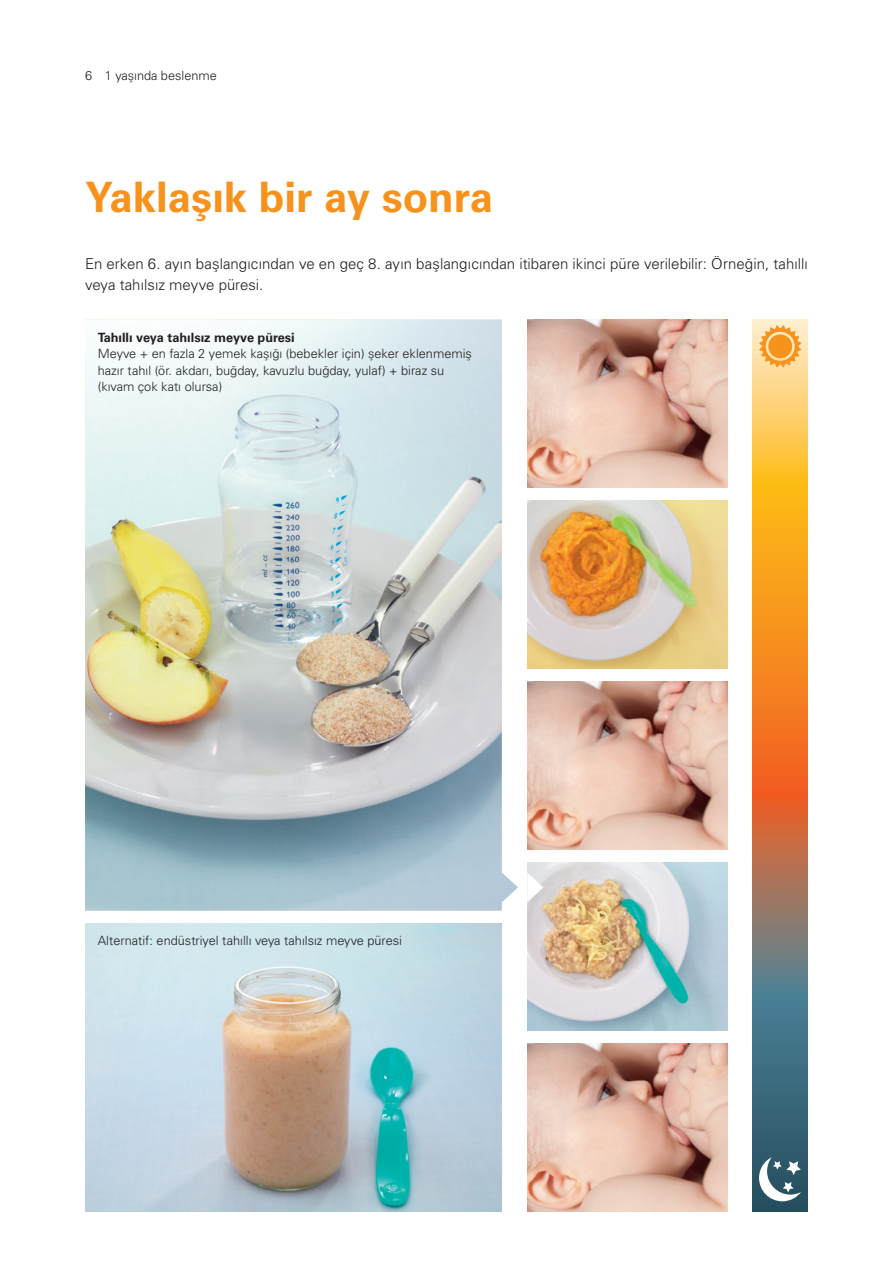
<style>
.page{position:relative;width:893px;height:1263px;background:#fff}
.page>*{position:absolute;margin:0;border:0;box-sizing:border-box;transform-origin:0 0}
.t1{font:700 42px "Univers CE";color:#f7931d}
.t2{font:300 15px/21px "Univers CE";color:#231f20}
.t3{font:300 12.75px/16.5px "Univers CE";color:#231f20}
.t4{font:700 12.75px "Univers CE";color:#231f20}
</style>
<div class="page">
<img style="left:85px;top:320px;width:433px;height:590px">
<img style="left:527px;top:320px;width:200px;height:168px">
<img style="left:527px;top:501px;width:200px;height:168px">
<img style="left:527px;top:863px;width:200px;height:168px">
<img style="left:527px;top:682px;width:200px;height:168px">
<img style="left:527px;top:1044px;width:200px;height:168px">
<img style="left:85px;top:923px;width:417px;height:289px">
<svg style="left:527px;top:873px;width:16px;height:29px"></svg>
<svg style="left:753px;top:320px;width:55px;height:892px;background:#b8894e"></svg>
<svg style="left:759px;top:325px;width:42px;height:42px"></svg>
<div style="left:768px;top:334px;width:24px;height:24px;background:#f7931d;border-radius:50%"></div>
<svg style="left:759px;top:1157px;width:42px;height:44px"></svg>
<p class="t3" style="left:85px;top:67px;width:133px">6 1 yaşında beslenme</p>
<h1 class="t1" style="left:85px;top:173px;width:410px">Yaklaşık bir ay sonra</h1>
<p class="t2" style="left:85px;top:253px;width:724px">En erken 6. ayın başlangıcından ve en geç 8. ayın başlangıcından itibaren ikinci püre verilebilir: Örneğin, tahıllı veya tahılsız meyve püresi.</p>
<p class="t4" style="left:98px;top:330px;width:198px">Tahıllı veya tahılsız meyve püresi</p>
<p class="t3" style="left:98px;top:346px;width:376px">Meyve + en fazla 2 yemek kaşığı (bebekler için) şeker eklenmemiş hazır tahıl (ör. akdarı, buğday, kavuzlu buğday, yulaf) + biraz su (kıvam çok katı olursa)</p>
<p class="t3" style="left:98px;top:932px;width:306px">Alternatif: endüstriyel tahıllı veya tahılsız meyve püresi</p>
</div>
